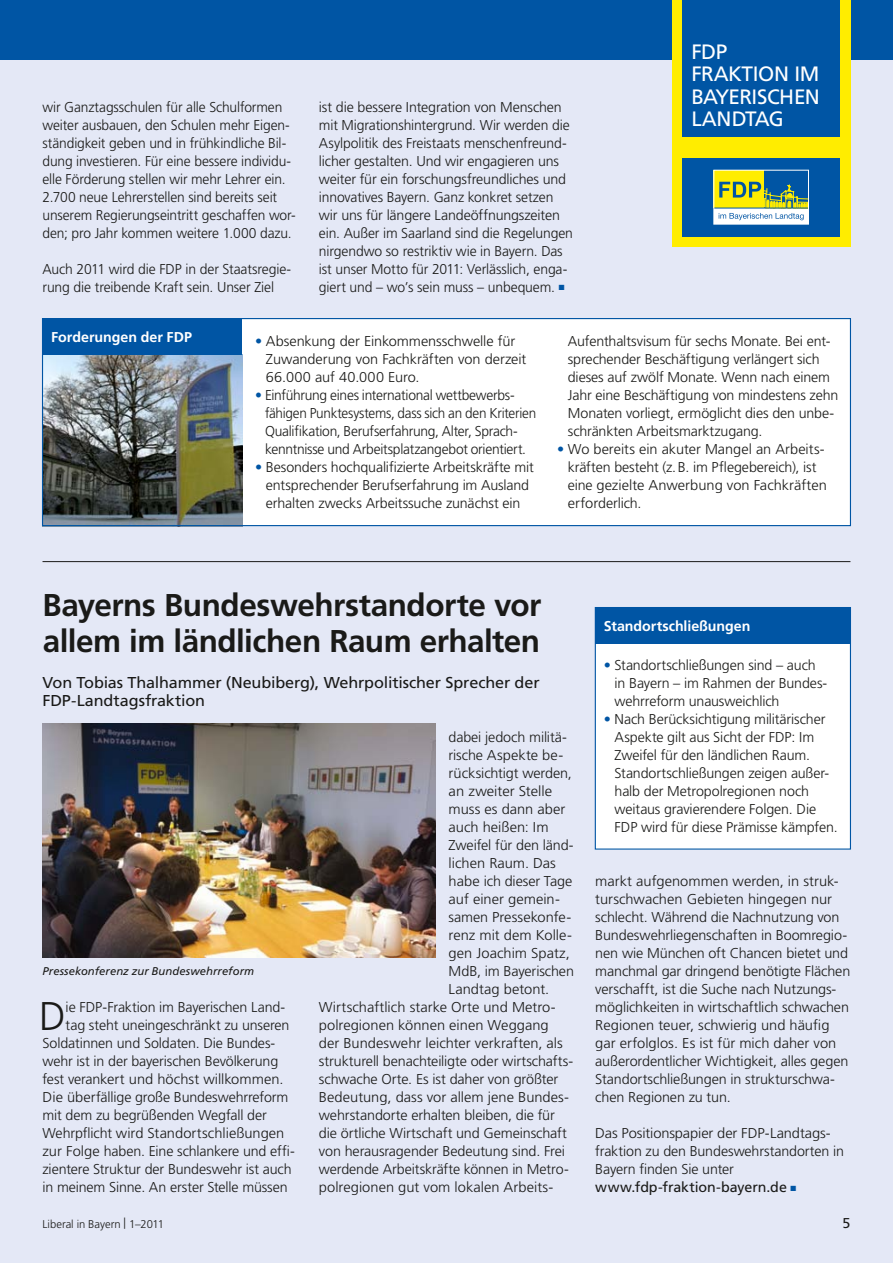
<style>
.page{position:relative;width:893px;height:1263px;background:#fff}
.page>*{position:absolute;margin:0;border:0;box-sizing:border-box;transform-origin:0 0}
.t1{font:300 40.05px "Frutiger LT Std";color:#1a1a18}
.t2{font:700 31.5px/36px "Frutiger LT Std";letter-spacing:-.015em;color:#1a1a18}
.t3{font:20.85px/22px "Frutiger LT Std";letter-spacing:-.02em;color:#fff}
.t4{font:15.75px/18px "Frutiger LT Std";letter-spacing:-.01em;color:#1a1a18}
.t5{font:300 14.25px/18px "Frutiger LT Std";letter-spacing:-.01em;color:#1a1a18}
.t6{font:700 14.25px "Frutiger LT Std";color:#fff}
.t7{font:300 14.25px "Frutiger LT Std";letter-spacing:-.01em;color:#1a1a18;scale:1.04 1}
.t8{font:14.25px "Frutiger LT Std";color:#1a1a18}
.t9{font:italic 11.25px "Frutiger LT Std";letter-spacing:.005em;color:#1a1a18}
.t10{font:300 11.25px "Frutiger LT Std";letter-spacing:-.005em;color:#1a1a18}
.s1{color:#0055a4}
.s2{font-weight:400}
</style>
<div class="page">
<div style="left:0;top:60px;width:893px;height:1203px;background:#e4e8f6"></div>
<div style="left:0;top:0;width:893px;height:60px;background:#0055a4"></div>
<div style="left:672px;top:0;width:178px;height:247px;background:#ffed00"></div>
<div style="left:683px;top:0;width:157px;height:136px;background:#0055a4"></div>
<div style="left:683px;top:158px;width:157px;height:78px;background:#0055a4"></div>
<div style="left:714px;top:170px;width:94px;height:54px;background:#fff"></div>
<div style="left:714px;top:170px;width:50px;height:38px;background:#ffed00"></div>
<div style="left:764px;top:170px;width:44px;height:38px;background:#0055a4"></div>
<svg style="left:719px;top:182px;width:88px;height:38px"></svg>
<hr style="left:714px;top:208px;width:94px;height:1px;background:#0055a4">
<div style="left:713px;top:170px;width:96px;height:55px;border:1px solid #fff"></div>
<div style="left:43px;top:319px;width:807px;height:205px;background:#fff"></div>
<img style="left:44px;top:355px;width:198px;height:169px">
<img style="left:43px;top:724px;width:393px;height:234px">
<div style="left:595px;top:607px;width:255px;height:243px;background:#fff"></div>
<div style="left:595px;top:607px;width:256px;height:243px;border:1px solid #0055a4"></div>
<div style="left:595px;top:607px;width:255px;height:36px;background:#0055a4"></div>
<hr style="left:43px;top:561px;width:807px;height:1px;background:#1a1a18">
<div style="left:42px;top:318px;width:809px;height:208px;border:1px solid #0055a4"></div>
<div style="left:43px;top:319px;width:199px;height:36px;background:#0055a4"></div>
<p class="t5" style="left:43px;top:98px;width:255px">wir Ganztagsschulen für alle Schulformen weiter ausbauen, den Schulen mehr Eigen&shy;ständigkeit geben und in frühkindliche Bil&shy;dung investieren. Für eine bessere individu&shy;elle Förderung stellen wir mehr Lehrer ein.<br>2.700 neue Lehrerstellen sind bereits seit unserem Regierungseintritt geschaffen wor&shy;den; pro Jahr kommen weitere 1.000 dazu.</p>
<p class="t5" style="left:43px;top:260px;width:250px">Auch 2011 wird die FDP in der Staatsregie&shy;rung die treibende Kraft sein. Unser Ziel</p>
<p class="t5" style="left:319px;top:98px;width:256px">ist die bessere Integration von Menschen mit Migrationshintergrund. Wir werden die Asylpolitik des Freistaats menschenfreund&shy;licher gestalten. Und wir engagieren uns weiter für ein forschungsfreundliches und innovatives Bayern. Ganz konkret setzen wir uns für längere Landeöffnungszeiten ein. Außer im Saarland sind die Regelungen nirgendwo so restriktiv wie in Bayern. Das ist unser Motto für 2011: Verlässlich, enga&shy;giert und – wo’s sein muss – unbequem. <span class="s1">■</span></p>
<h3 class="t3" style="left:691px;top:41px;width:130px">FDP<br>FRAKTION IM<br>BAYERISCHEN<br>LANDTAG</h3>
<p class="t6" style="left:51px;top:329px;width:142px">Forderungen der FDP</p>
<p class="t5" style="left:266px;top:332px;width:262px;text-indent:-11px"><span class="s1">•</span> Absenkung der Einkommensschwelle für<br>Zuwanderung von Fachkräften von derzeit<br>66.000 auf 40.000 Euro.</p>
<p class="t5" style="left:265px;top:386px;width:273px;text-indent:-10px"><span class="s1">•</span> Einführung eines international wettbewerbs&shy;fähigen Punktesystems, dass sich an den Kriterien Qualifikation, Berufserfahrung, Alter, Sprach&shy;kenntnisse und Arbeitsplatzangebot orientiert.</p>
<p class="t5" style="left:255px;top:458px;width:280px;text-align:center"><span class="s1">•</span> Besonders hochqualifizierte Arbeitskräfte mit entsprechender Berufserfahrung im Ausland erhalten zwecks Arbeitssuche zunächst ein</p>
<p class="t5" style="left:568px;top:332px;width:272px">Aufenthaltsvisum für sechs Monate. Bei ent&shy;sprechender Beschäftigung verlängert sich dieses auf zwölf Monate. Wenn nach einem Jahr eine Beschäftigung von mindestens zehn Monaten vorliegt, ermöglicht dies den unbe&shy;schränkten Arbeitsmarktzugang.</p>
<p class="t5" style="left:568px;top:440px;width:260px;text-indent:-11px"><span class="s1">•</span> Wo bereits ein akuter Mangel an Arbeits&shy;kräften besteht (z.B. im Pflegebereich), ist eine gezielte Anwerbung von Fachkräften erforderlich.</p>
<h2 class="t2" style="left:43px;top:587px;width:500px">Bayerns Bundeswehrstandorte vor allem im ländlichen Raum erhalten</h2>
<p class="t4" style="left:43px;top:673px;width:499px">Von Tobias Thalhammer (Neubiberg), Wehrpolitischer Sprecher der<br>FDP-Landtagsfraktion</p>
<p class="t9" style="left:43px;top:964px;width:213px">Pressekonferenz zur Bundeswehrreform</p>
<h1 class="t1" style="left:39px;top:993px;width:28px">D</h1>
<p class="t5" style="left:66px;top:998px;width:221px">ie FDP-Fraktion im Bayerischen Land-</p>
<p class="t5" style="left:66px;top:1016px;width:225px">tag steht uneingeschränkt zu unseren</p>
<p class="t5" style="left:43px;top:1034px;width:234px">Soldatinnen und Soldaten. Die Bundes-</p>
<p class="t5" style="left:43px;top:1052px;width:237px">wehr ist in der bayerischen Bevölkerung</p>
<p class="t5" style="left:43px;top:1070px;width:242px">fest verankert und höchst willkommen.</p>
<p class="t5" style="left:43px;top:1088px;width:247px">Die überfällige große Bundeswehrreform</p>
<p class="t5" style="left:43px;top:1106px;width:226px">mit dem zu begrüßenden Wegfall der</p>
<p class="t5" style="left:43px;top:1124px;width:243px">Wehrpflicht wird Standortschließungen</p>
<p class="t5" style="left:43px;top:1142px;width:254px">zur Folge haben. Eine schlankere und effi-</p>
<p class="t5" style="left:43px;top:1160px;width:251px">zientere Struktur der Bundeswehr ist auch</p>
<p class="t5" style="left:43px;top:1178px;width:247px">in meinem Sinne. An erster Stelle müssen</p>
<p class="t5" style="left:449px;top:728px;width:120px">dabei jedoch militä-</p>
<p class="t5" style="left:449px;top:746px;width:116px">rische Aspekte be-</p>
<p class="t5" style="left:449px;top:764px;width:125px">rücksichtigt werden,</p>
<p class="t7" style="left:449px;top:783px;width:101px">an zweiter Stelle</p>
<p class="t5" style="left:449px;top:800px;width:118px">muss es dann aber</p>
<p class="t5" style="left:449px;top:818px;width:101px">auch heißen: Im</p>
<p class="t5" style="left:449px;top:836px;width:127px">Zweifel für den länd-</p>
<p class="t5" style="left:449px;top:854px;width:109px">lichen Raum. Das</p>
<p class="t5" style="left:449px;top:872px;width:125px">habe ich dieser Tage</p>
<p class="t5" style="left:449px;top:890px;width:113px">auf einer gemein-</p>
<p class="t5" style="left:449px;top:908px;width:124px">samen Pressekonfe-</p>
<p class="t5" style="left:449px;top:926px;width:125px">renz mit dem Kolle-</p>
<p class="t5" style="left:449px;top:944px;width:123px">gen Joachim Spatz,</p>
<p class="t5" style="left:449px;top:962px;width:127px">MdB, im Bayerischen</p>
<p class="t5" style="left:449px;top:980px;width:102px">Landtag betont.</p>
<p class="t5" style="left:319px;top:998px;width:238px">Wirtschaftlich starke Orte und Metro-</p>
<p class="t5" style="left:319px;top:1016px;width:231px">polregionen können einen Weggang</p>
<p class="t5" style="left:319px;top:1034px;width:245px">der Bundeswehr leichter verkraften, als</p>
<p class="t5" style="left:319px;top:1052px;width:256px">strukturell benachteiligte oder wirtschafts-</p>
<p class="t5" style="left:319px;top:1070px;width:241px">schwache Orte. Es ist daher von größter</p>
<p class="t5" style="left:319px;top:1088px;width:252px">Bedeutung, dass vor allem jene Bundes-</p>
<p class="t5" style="left:319px;top:1106px;width:237px">wehrstandorte erhalten bleiben, die für</p>
<p class="t5" style="left:319px;top:1124px;width:250px">die örtliche Wirtschaft und Gemeinschaft</p>
<p class="t5" style="left:319px;top:1142px;width:248px">von herausragender Bedeutung sind. Frei</p>
<p class="t5" style="left:319px;top:1160px;width:251px">werdende Arbeitskräfte können in Metro-</p>
<p class="t5" style="left:319px;top:1178px;width:236px">polregionen gut vom lokalen Arbeits-</p>
<p class="t6" style="left:604px;top:617px;width:148px">Standortschließungen</p>
<p class="t5" style="left:615px;top:656px;width:214px;text-indent:-11px"><span class="s1">•</span> Standortschließungen sind – auch in Bayern – im Rahmen der Bundes&shy;wehrreform unausweichlich</p>
<p class="t5" style="left:615px;top:710px;width:224px;text-indent:-11px"><span class="s1">•</span> Nach Berücksichtigung militärischer Aspekte gilt aus Sicht der FDP: Im Zweifel für den ländlichen Raum.<br>Standortschließungen zeigen außer&shy;halb der Metropolregionen noch weitaus gravierendere Folgen. Die FDP wird für diese Prämisse kämpfen.</p>
<p class="t5" style="left:595px;top:872px;width:256px">markt aufgenommen werden, in struk&shy;turschwachen Gebieten hingegen nur schlecht. Während die Nachnutzung von Bundeswehrliegenschaften in Boomregio&shy;nen wie München oft Chancen bietet und manchmal gar dringend benötigte Flächen verschafft, ist die Suche nach Nutzungs&shy;möglichkeiten in wirtschaftlich schwachen Regionen teuer, schwierig und häufig gar erfolglos. Es ist für mich daher von außerordentlicher Wichtigkeit, alles gegen Standortschließungen in strukturschwa&shy;chen Regionen zu tun.</p>
<p class="t5" style="left:595px;top:1124px;width:250px">Das Positionspapier der FDP-Landtags&shy;fraktion zu den Bundeswehrstandorten in Bayern finden Sie unter <span class="s2">www.fdp-fraktion-bayern.de</span> <span class="s1">■</span></p>
<p class="t10" style="left:43px;top:1217px;width:123px">Liberal in Bayern | 1–2011</p>
<p class="t8" style="left:842px;top:1214px;width:9px">5</p>
</div>
